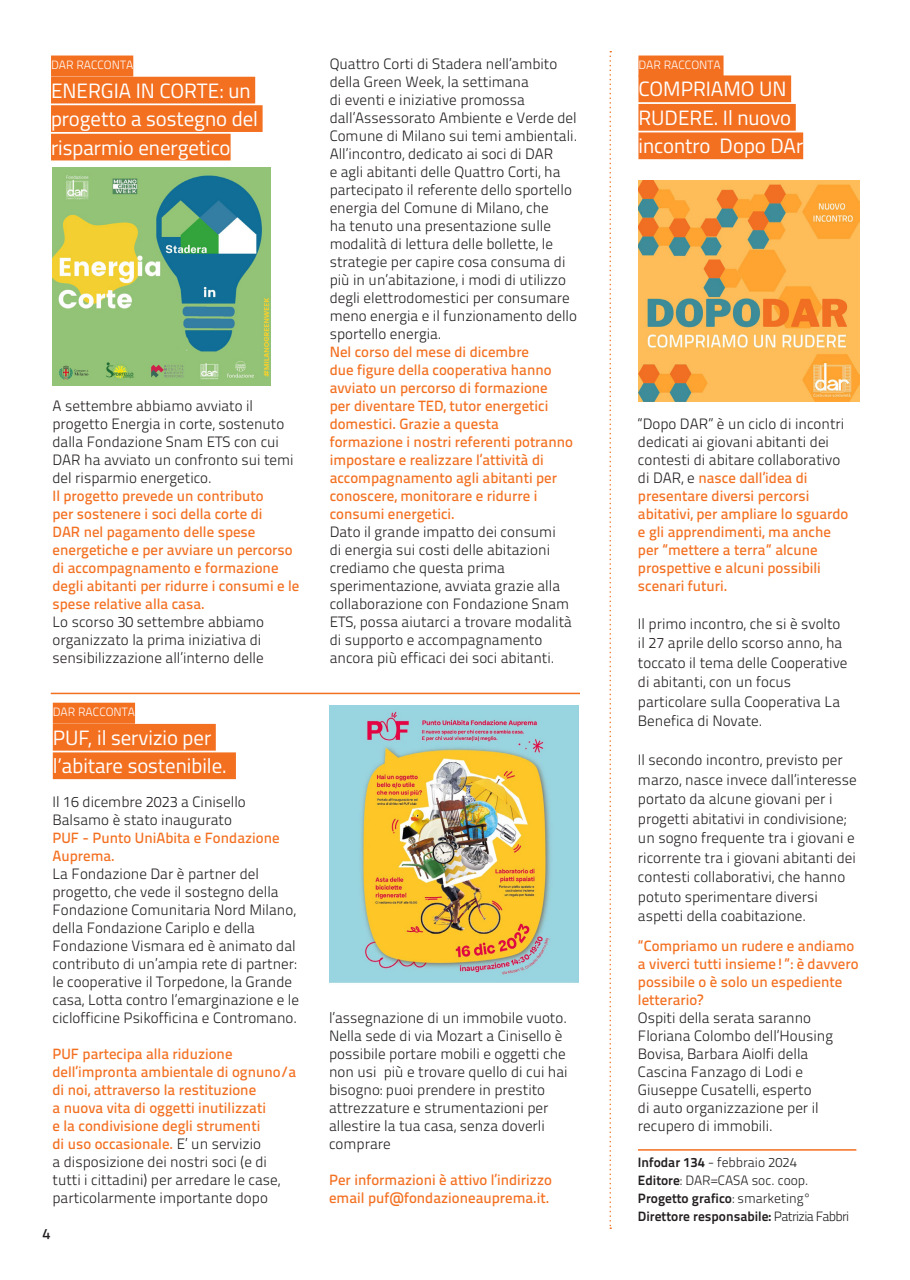
<style>
.page{position:relative;width:910px;height:1280px;background:#fff}
.page>*{position:absolute;margin:0;border:0;box-sizing:border-box;transform-origin:0 0}
.dati{font:20.85px/28.5px "Titillium";color:#fff}
.dati-2{font:15px/18px "Titillium Text 25 L 250 wt";color:#231f20}
.t1{font:15px "Titillium Text 25 L 600 wt";color:#231f20}
.t2{font:14.85px/18px "Titillium Text 25 L 600 wt";color:#f37021}
.t3{font:13.5px/18px "Titillium Text 25 L 800 wt";color:#231f20}
.t4{font:13.5px "Titillium Text 25 L 250 wt";color:#231f20}
.nota{font:12px "Titillium Text 25 L 250 wt";color:#fff}
.s1{font-family:"Titillium Text 25 L 250 wt";font-size:15px;color:#231f20}
.s2{font-family:"Titillium Text 25 L 800 wt"}
.s3{font-family:"Titillium Text 25 L 250 wt"}
</style>
<div class="page">
<hr style="left:638px;top:1149px;width:218px;height:2px;background:#f37021">
<div style="left:638px;top:56px;width:85px;height:21px;background:#f37021"></div>
<div style="left:638px;top:75px;width:153px;height:27px;background:#f37021"></div>
<div style="left:638px;top:104px;width:158px;height:27px;background:#f37021"></div>
<div style="left:638px;top:132px;width:165px;height:27px;background:#f37021"></div>
<hr style="left:51px;top:693px;width:529px;height:1px;background:#f37021">
<div style="left:51px;top:56px;width:82px;height:21px;background:#f37021"></div>
<div style="left:51px;top:77px;width:204px;height:26px;background:#f37021"></div>
<div style="left:51px;top:105px;width:212px;height:27px;background:#f37021"></div>
<div style="left:51px;top:134px;width:180px;height:26px;background:#f37021"></div>
<img style="left:53px;top:168px;width:217px;height:217px">
<div style="left:53px;top:703px;width:82px;height:21px;background:#f37021"></div>
<div style="left:53px;top:724px;width:163px;height:27px;background:#f37021"></div>
<div style="left:53px;top:752px;width:183px;height:27px;background:#f37021"></div>
<img style="left:638px;top:180px;width:222px;height:222px">
<img style="left:329px;top:705px;width:250px;height:278px">
<svg style="left:609px;top:51px;width:2px;height:1178px"></svg>
<p class="nota" style="left:51px;top:56px;width:84px">DAR RACCONTA</p>
<p class="dati" style="left:51px;top:75px;width:208px">ENERGIA IN CORTE: un progetto a sostegno del risparmio energetico</p>
<p class="dati-2" style="left:53px;top:396px;width:243px">A settembre abbiamo avviato il progetto Energia in corte, sostenuto dalla Fondazione Snam ETS con cui<br>DAR ha avviato un confronto sui temi del risparmio energetico.</p>
<p class="t2" style="left:53px;top:486px;width:248px">Il progetto prevede un contributo<br>per sostenere i soci della corte di<br>DAR nel pagamento delle spese energetiche e per avviare un percorso di accompagnamento e formazione degli abitanti per ridurre i consumi e le spese relative alla casa.</p>
<p class="dati-2" style="left:53px;top:612px;width:213px">Lo scorso 30 settembre abbiamo organizzato la prima iniziativa di sensibilizzazione all’interno delle</p>
<p class="nota" style="left:53px;top:703px;width:84px">DAR RACCONTA</p>
<p class="dati" style="left:53px;top:722px;width:175px">PUF, il servizio per l’abitare sostenibile.</p>
<p class="dati-2" style="left:53px;top:792px;width:195px">Il 16 dicembre 2023 a Cinisello<br>Balsamo è stato inaugurato</p>
<p class="t2" style="left:53px;top:828px;width:229px">PUF - Punto UniAbita e Fondazione<br>Auprema.</p>
<p class="dati-2" style="left:53px;top:864px;width:248px">La Fondazione Dar è partner del progetto, che vede il sostegno della Fondazione Comunitaria Nord Milano, della Fondazione Cariplo e della Fondazione Vismara ed è animato dal contributo di un’ampia rete di partner: le cooperative il Torpedone, la Grande casa, Lotta contro l’emarginazione e le ciclofficine Psikofficina e Contromano.</p>
<p class="t2" style="left:53px;top:1044px;width:245px">PUF partecipa alla riduzione dell’impronta ambientale di ognuno/a di noi, attraverso la restituzione<br>a nuova vita di oggetti inutilizzati<br>e la condivisione degli strumenti<br>di uso occasionale. <span class="s1">E’ un servizio</span></p>
<p class="dati-2" style="left:53px;top:1152px;width:229px">a disposizione dei nostri soci (e di tutti i cittadini) per arredare le case, particolarmente importante dopo</p>
<p class="t1" style="left:43px;top:1222px;width:9px">4</p>
<p class="dati-2" style="left:330px;top:54px;width:249px">Quattro Corti di Stadera nell’ambito della Green Week, la settimana<br>di eventi e iniziative promossa dall’Assessorato Ambiente e Verde del Comune di Milano sui temi ambientali.<br>All’incontro, dedicato ai soci di DAR<br>e agli abitanti delle Quattro Corti, ha partecipato il referente dello sportello energia del Comune di Milano, che<br>ha tenuto una presentazione sulle modalità di lettura delle bollette, le strategie per capire cosa consuma di più in un’abitazione, i modi di utilizzo degli elettrodomestici per consumare meno energia e il funzionamento dello sportello energia.</p>
<p class="t2" style="left:330px;top:342px;width:245px">Nel corso del mese di dicembre<br>due figure della cooperativa hanno avviato un percorso di formazione<br>per diventare TED, tutor energetici domestici. Grazie a questa formazione i nostri referenti potranno impostare e realizzare l’attività di accompagnamento agli abitanti per conoscere, monitorare e ridurre i consumi energetici.</p>
<p class="dati-2" style="left:330px;top:522px;width:244px">Dato il grande impatto dei consumi<br>di energia sui costi delle abitazioni crediamo che questa prima sperimentazione, avviata grazie alla collaborazione con Fondazione Snam ETS, possa aiutarci a trovare modalità di supporto e accompagnamento ancora più efficaci dei soci abitanti.</p>
<p class="dati-2" style="left:329px;top:1008px;width:239px">l’assegnazione di un immobile vuoto.</p>
<p class="dati-2" style="left:329px;top:1026px;width:240px">Nella sede di via Mozart a Cinisello è possibile portare mobili e oggetti che non usi più e trovare quello di cui hai bisogno: puoi prendere in prestito attrezzature e strumentazioni per allestire la tua casa, senza doverli comprare</p>
<p class="t2" style="left:329px;top:1170px;width:224px">Per informazioni è attivo l’indirizzo email puf@fondazioneauprema.it.</p>
<p class="nota" style="left:638px;top:56px;width:84px">DAR RACCONTA</p>
<p class="dati" style="left:638px;top:74px;width:166px">COMPRIAMO UN<br>RUDERE. Il nuovo incontro Dopo DAr</p>
<p class="dati-2" style="left:638px;top:414px;width:208px">“Dopo DAR” è un ciclo di incontri dedicati ai giovani abitanti dei contesti di abitare collaborativo</p>
<p class="t2" style="left:638px;top:468px;width:212px"><span class="s1">di DAR, e</span> nasce dall’idea di presentare diversi percorsi abitativi, per ampliare lo sguardo e gli apprendimenti, ma anche per “mettere a terra” alcune prospettive e alcuni possibili scenari futuri.</p>
<p class="dati-2" style="left:638px;top:613px;width:211px;line-height:19.5px">Il primo incontro, che si è svolto il 27 aprile dello scorso anno, ha toccato il tema delle Cooperative di abitanti, con un focus particolare sulla Cooperativa La<br>Benefica di Novate.</p>
<p class="dati-2" style="left:638px;top:749px;width:220px;line-height:19.5px">Il secondo incontro, previsto per marzo, nasce invece dall’interesse portato da alcune giovani per i progetti abitativi in condivisione; un sogno frequente tra i giovani e ricorrente tra i giovani abitanti dei contesti collaborativi, che hanno potuto sperimentare diversi aspetti della coabitazione.</p>
<p class="t2" style="left:638px;top:936px;width:222px">“Compriamo un rudere e andiamo a viverci tutti insieme!”: è davvero possibile o è solo un espediente letterario?</p>
<p class="dati-2" style="left:638px;top:1008px;width:197px">Ospiti della serata saranno<br>Floriana Colombo dell’Housing<br>Bovisa, Barbara Aiolfi della<br>Cascina Fanzago di Lodi e<br>Giuseppe Cusatelli, esperto<br>di auto organizzazione per il recupero di immobili.</p>
<p class="t4" style="left:638px;top:1152px;width:160px"><span class="s2">Infodar 134</span> - febbraio 2024</p>
<p class="t3" style="left:638px;top:1170px;width:213px">Editore<span class="s3">: DAR=CASA soc. coop.<br></span>Progetto grafico<span class="s3">: smarketing°<br></span>Direttore responsabile: <span class="s3">Patrizia Fabbri</span></p>
</div>
